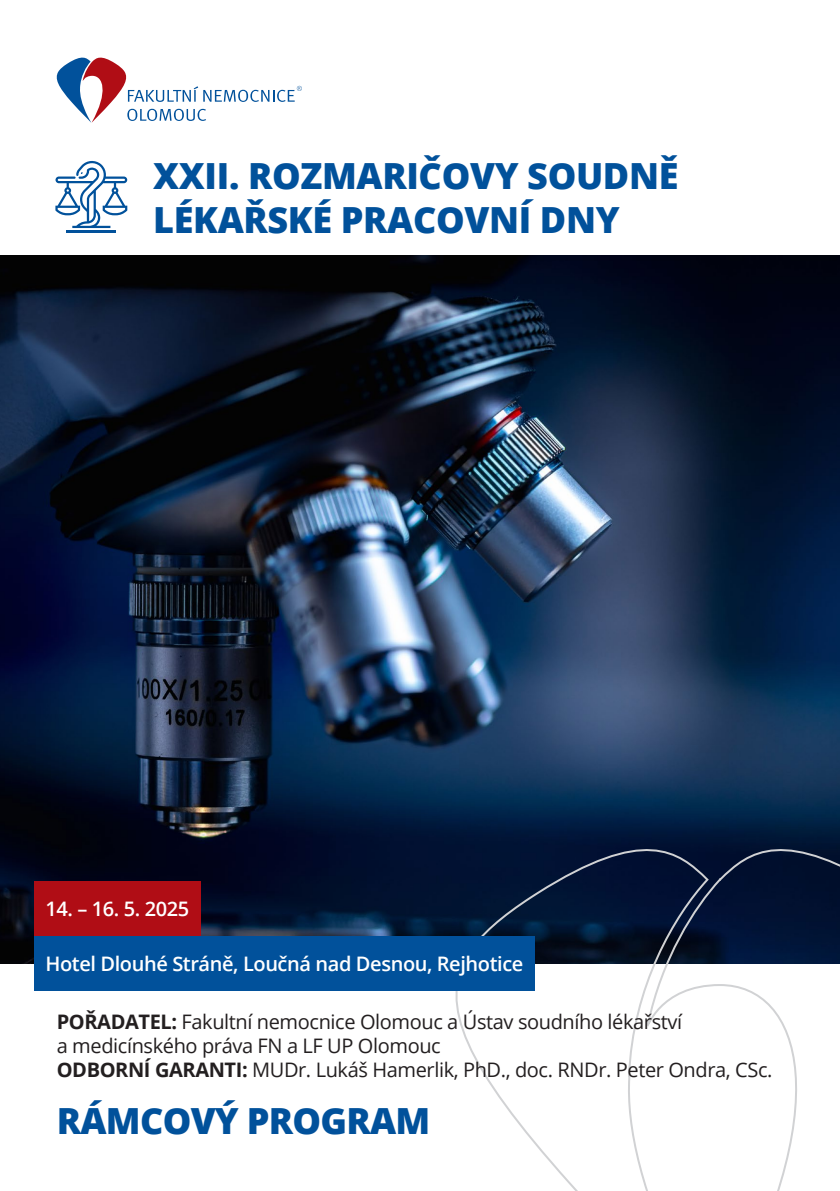
<style>
.page{position:relative;width:840px;height:1191px;background:#fff}
.page>*{position:absolute;margin:0;border:0;box-sizing:border-box;transform-origin:0 0}
.t1{font:800 36px/44px "Open Sans";letter-spacing:-.01em;color:#01519b}
.t2{font:20px/24px "Open Sans";letter-spacing:-.02em;color:#231f20}
.t3{font:600 20px "Open Sans";letter-spacing:-.02em;color:#fff}
.s1{font-weight:700}
</style>
<div class="page">
<img style="left:0;top:255px;width:839px;height:708px">
<svg style="left:438px;top:822px;width:401px;height:369px"></svg>
<div style="left:34px;top:881px;width:166px;height:55px;background:#b00d15"></div>
<div style="left:34px;top:936px;width:500px;height:55px;background:#01519b"></div>
<svg style="left:57px;top:58px;width:245px;height:65px"></svg>
<hr style="left:67px;top:230px;width:49px;height:2px;background:#01519b">
<svg style="left:55px;top:161px;width:72px;height:67px"></svg>
<p class="t1" style="left:153px;top:151px;width:526px">XXII. ROZMARIČOVY SOUDNĚ<br>LÉKAŘSKÉ PRACOVNÍ DNY</p>
<p class="t3" style="left:45px;top:895px;width:145px">14. – 16. 5. 2025</p>
<p class="t3" style="left:45px;top:950px;width:479px">Hotel Dlouhé Stráně, Loučná nad Desnou, Rejhotice</p>
<p class="t2" style="left:57px;top:1009px;width:716px"><span class="s1">POŘADATEL:</span> Fakultní nemocnice Olomouc a Ústav soudního lékařství<br>a medicínského práva FN a LF UP Olomouc<br><span class="s1">ODBORNÍ GARANTI:</span> MUDr. Lukáš Hamerlik, PhD., doc. RNDr. Peter Ondra, CSc.</p>
<p class="t1" style="left:57px;top:1097px;width:375px">RÁMCOVÝ PROGRAM</p>
</div>
